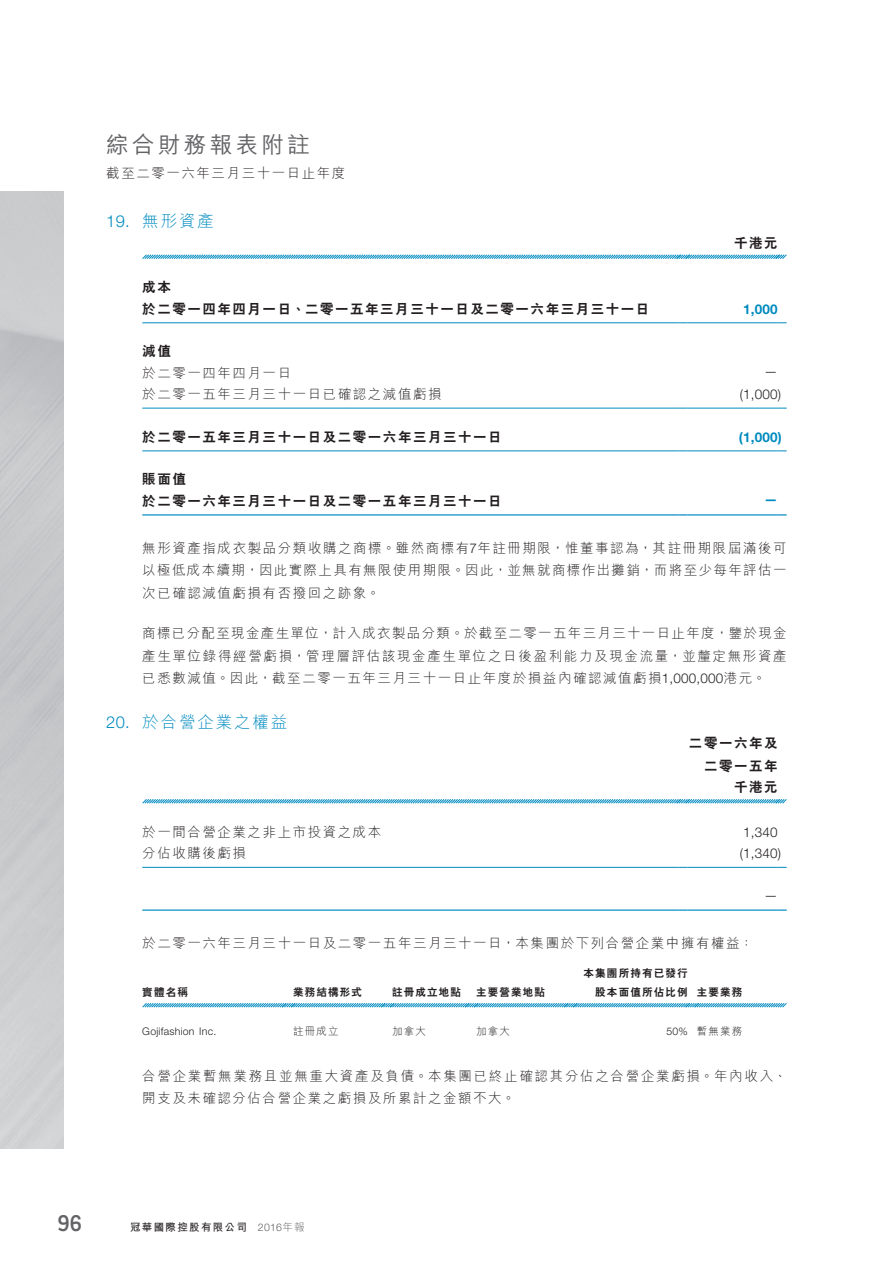
<style>
.page{position:relative;width:893px;height:1263px;background:#fff}
.page>*{position:absolute;margin:0;border:0;box-sizing:border-box;transform-origin:0 0}
.t1{font:500 22.5px "M Hei HK";letter-spacing:.15em;color:#636366}
.t2{font:22.5px "BNPP Sans";color:#636366}
._03_H1{font:300 16.5px "M Hei HK";letter-spacing:.115em;color:#008bc0}
._12___P2{font:300 13.5px/22.5px "M Hei HK";letter-spacing:.115em;color:#231f20;text-align:justify}
._31_table_tab_6pt{font:800 13.5px/22.5px "C Hei 2 HK";letter-spacing:.115em;color:#231f20;text-align:right}
._31_table_tab_6pt-2{font:300 13.5px "M Hei HK";letter-spacing:.115em;color:#231f20}
._15_Table_Stub{font:300 13.5px "M Hei HK";letter-spacing:.115em;color:#231f20}
._31_table_tab_6pt-3{font:300 13.5px "Helvetica Neue LT Std";letter-spacing:.015em;color:#231f20}
._31_table_tab_6pt-4{font:700 13.5px "Helvetica Neue LT Std";letter-spacing:.015em;color:#008bc0}
._29_Table_Stub__Note{font:800 10.5px "C Hei 2 HK";letter-spacing:.115em;color:#231f20}
._02_Note_Text{font:800 10.5px/19.5px "C Hei 2 HK";letter-spacing:.115em;color:#231f20;text-align:right}
.t3{font:700 10.5px "M Hei HK";letter-spacing:.125em;color:#231f20}
._29_Table_Stub__Note-2{font:300 10.5px "Helvetica Neue LT Std";letter-spacing:.025em;color:#231f20}
._29_Table_Stub__Note-3{font:300 10.5px "M Hei HK";letter-spacing:.115em;color:#231f20}
._02_Note_Text-2{font:300 10.5px "Helvetica Neue LT Std";color:#231f20}
.s1{font-family:"Helvetica Neue LT Std"}
.s2{font-family:"Helvetica Neue LT Std";font-weight:300;color:#636366}
.s3{font-weight:300;color:#636366}
</style>
<div class="page">
<svg style="left:142px;top:254px;width:645px;height:5px;background:#82c5df"></svg>
<hr style="left:142px;top:323px;width:537px;height:1px;background:#008bc0">
<hr style="left:688px;top:323px;width:90px;height:1px;background:#008bc0">
<hr style="left:142px;top:408px;width:537px;height:1px;background:#008bc0">
<hr style="left:688px;top:408px;width:90px;height:1px;background:#008bc0">
<hr style="left:142px;top:451px;width:537px;height:1px;background:#008bc0">
<hr style="left:688px;top:451px;width:90px;height:1px;background:#008bc0">
<hr style="left:142px;top:514px;width:537px;height:1px;background:#008bc0">
<hr style="left:688px;top:514px;width:90px;height:1px;background:#008bc0">
<svg style="left:142px;top:799px;width:645px;height:5px;background:#82c5df"></svg>
<hr style="left:142px;top:867px;width:537px;height:1px;background:#008bc0">
<hr style="left:688px;top:867px;width:90px;height:1px;background:#008bc0">
<hr style="left:142px;top:909px;width:537px;height:2px;background:#008bc0">
<svg style="left:679px;top:909px;width:9px;height:2px"></svg>
<hr style="left:688px;top:909px;width:90px;height:2px;background:#008bc0">
<svg style="left:778px;top:909px;width:9px;height:2px"></svg>
<svg style="left:142px;top:1003px;width:645px;height:5px;background:#81c5df"></svg>
<h1 class="t1" style="left:106px;top:128px;width:205px">綜合財務報表附註</h1>
<p class="_12___P2" style="left:106px;top:161px;width:241px">截至二零一六年三月三十一日止年度</p>
<p class="_03_H1" style="left:106px;top:210px;width:109px"><span class="s1">19.</span> 無形資產</p>
<p class="_31_table_tab_6pt" style="left:734px;top:231px;width:45px">千港元</p>
<p class="_31_table_tab_6pt" style="left:142px;top:276px;width:30px">成本</p>
<p class="_31_table_tab_6pt" style="left:142px;top:297px;width:509px">於二零一四年四月一日、二零一五年三月三十一日及二零一六年三月三十一日</p>
<p class="_31_table_tab_6pt-4" style="left:743px;top:300px;width:36px">1,000</p>
<p class="_31_table_tab_6pt" style="left:142px;top:340px;width:30px">減值</p>
<p class="_31_table_tab_6pt-2" style="left:142px;top:363px;width:150px">於二零一四年四月一日</p>
<p class="_31_table_tab_6pt-3" style="left:764px;top:363px;width:15px">—</p>
<p class="_31_table_tab_6pt-2" style="left:142px;top:384px;width:301px">於二零一五年三月三十一日已確認之減值虧損</p>
<p class="_31_table_tab_6pt-3" style="left:740px;top:386px;width:43px">(1,000)</p>
<p class="_31_table_tab_6pt" style="left:142px;top:426px;width:361px">於二零一五年三月三十一日及二零一六年三月三十一日</p>
<p class="_31_table_tab_6pt-4" style="left:739px;top:428px;width:44px">(1,000)</p>
<p class="_31_table_tab_6pt" style="left:142px;top:468px;width:45px">賬面值</p>
<p class="_31_table_tab_6pt" style="left:142px;top:490px;width:361px">於二零一六年三月三十一日及二零一五年三月三十一日</p>
<p class="_31_table_tab_6pt-4" style="left:764px;top:491px;width:15px">—</p>
<p class="_12___P2" style="left:142px;top:536px;width:646px">無形資產指成衣製品分類收購之商標。雖然商標有<span class="s1">7</span>年註冊期限，惟董事認為，其註冊期限屆滿後可以極低成本續期，因此實際上具有無限使用期限。因此，並無就商標作出攤銷，而將至少每年評估一次已確認減值虧損有否撥回之跡象。</p>
<p class="_12___P2" style="left:142px;top:621px;width:646px">商標已分配至現金產生單位，計入成衣製品分類。於截至二零一五年三月三十一日止年度，鑒於現金產生單位錄得經營虧損，管理層評估該現金產生單位之日後盈利能力及現金流量，並釐定無形資產已悉數減值。因此，截至二零一五年三月三十一日止年度於損益內確認減值虧損<span class="s1">1,000,000</span>港元。</p>
<p class="_03_H1" style="left:106px;top:710px;width:183px"><span class="s1">20.</span> 於合營企業之權益</p>
<p class="_31_table_tab_6pt" style="left:689px;top:732px;width:90px">二零一六年及二零一五年</p>
<p class="_31_table_tab_6pt" style="left:734px;top:776px;width:45px">千港元</p>
<p class="_15_Table_Stub" style="left:142px;top:822px;width:241px">於一間合營企業之非上市投資之成本</p>
<p class="_31_table_tab_6pt-3" style="left:743px;top:824px;width:36px">1,340</p>
<p class="_15_Table_Stub" style="left:142px;top:844px;width:105px">分佔收購後虧損</p>
<p class="_31_table_tab_6pt-3" style="left:740px;top:845px;width:43px">(1,340)</p>
<p class="_31_table_tab_6pt-3" style="left:764px;top:886px;width:15px">—</p>
<p class="_12___P2" style="left:142px;top:931px;width:613px">於二零一六年三月三十一日及二零一五年三月三十一日，本集團於下列合營企業中擁有權益：</p>
<p class="_29_Table_Stub__Note" style="left:142px;top:985px;width:47px">實體名稱</p>
<p class="_29_Table_Stub__Note" style="left:293px;top:985px;width:70px">業務結構形式</p>
<p class="_29_Table_Stub__Note" style="left:392px;top:985px;width:70px">註冊成立地點</p>
<p class="_29_Table_Stub__Note" style="left:476px;top:985px;width:70px">主要營業地點</p>
<p class="_02_Note_Text" style="left:584px;top:963px;width:106px">本集團所持有已發行股本面值所佔比例</p>
<p class="_29_Table_Stub__Note" style="left:697px;top:985px;width:47px">主要業務</p>
<p class="_29_Table_Stub__Note-2" style="left:142px;top:1025px;width:76px">Gojifashion Inc.</p>
<p class="_29_Table_Stub__Note-3" style="left:293px;top:1024px;width:47px">註冊成立</p>
<p class="_29_Table_Stub__Note-3" style="left:392px;top:1024px;width:35px">加拿大</p>
<p class="_29_Table_Stub__Note-3" style="left:476px;top:1024px;width:35px">加拿大</p>
<p class="_02_Note_Text-2" style="left:666px;top:1025px;width:23px">50%</p>
<p class="_29_Table_Stub__Note-3" style="left:697px;top:1024px;width:47px">暫無業務</p>
<p class="_12___P2" style="left:142px;top:1064px;width:646px">合營企業暫無業務且並無重大資產及負債。本集團已終止確認其分佔之合營企業虧損。年內收入、開支及未確認分佔合營企業之虧損及所累計之金額不大。</p>
<h1 class="t2" style="left:58px;top:1207px;width:25px">96</h1>
<p class="t3" style="left:130px;top:1219px;width:176px">冠華國際控股有限公司 <span class="s2">2016</span><span class="s3">年報</span></p>
</div>
